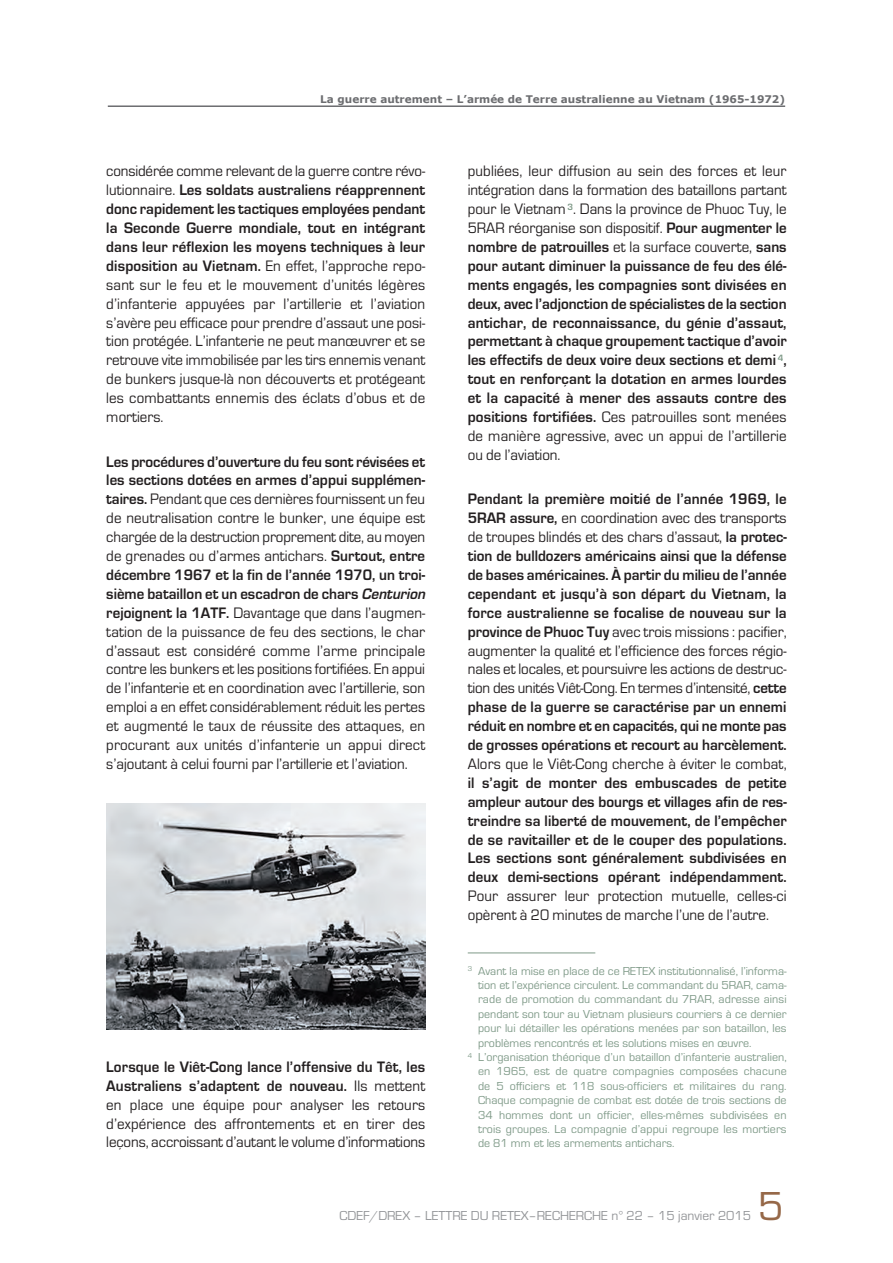
<style>
.page{position:relative;width:893px;height:1263px;background:#fff}
.page>*{position:absolute;margin:0;border:0;box-sizing:border-box;transform-origin:0 0}
.t1{font:42px "Eurostile";color:#966848}
.t2{font:15.75px/18.9px "Eurostile";letter-spacing:.005em;color:#231f20;text-align:justify;scale:.95 1}
.t3{font:700 15.75px/18.9px "Eurostile";letter-spacing:.01em;color:#231f20;text-align:justify;scale:.95 1}
.t4{font:13.5px "Eurostile";color:#939598}
.t5{font:12px "Eurostile";letter-spacing:.005em;color:#7f9a88}
.t6{font:700 10.5px "Verdana";color:#6c6d70}
.s1{font-weight:700}
.s2{font-weight:700;font-style:italic}
.s3{font-weight:400}
</style>
<div class="page">
<hr style="left:108px;top:105px;width:677px;height:2px;background:#6c6d70">
<img style="left:106px;top:804px;width:319px;height:225px">
<hr style="left:468px;top:952px;width:127px;height:1px;background:#7f9a88">
<p class="t6" style="left:320px;top:93px;width:466px">La guerre autrement – L’armée de Terre australienne au Vietnam (1965-1972)</p>
<p class="t2" style="left:106px;top:161px;width:337px">considérée comme relevant de la guerre contre révo&shy;lutionnaire. <span class="s1">Les soldats australiens réapprennent donc rapidement les tactiques employées pendant la Seconde Guerre mondiale, tout en intégrant dans leur réflexion les moyens techniques à leur disposition au Vietnam.</span> En effet, l’approche repo&shy;sant sur le feu et le mouvement d’unités légères d’infanterie appuyées par l’artillerie et l’aviation s’avère peu efficace pour prendre d’assaut une posi&shy;tion protégée. L’infanterie ne peut manœuvrer et se retrouve vite immobilisée par les tirs ennemis venant de bunkers jusque-là non découverts et protégeant les combattants ennemis des éclats d’obus et de mortiers.</p>
<p class="t2" style="left:106px;top:452px;width:341px;text-align:left"><span class="s1">Les procédures d’ouverture du feu sont révisées et les sections dotées en armes d’appui supplémen&shy;taires.</span> Pendant que ces dernières fournissent un feu de neutralisation contre le bunker, une équipe est chargée de la destruction proprement dite, au moyen de grenades ou d’armes antichars. <span class="s1">Surtout, entre décembre 1967 et la fin de l’année 1970, un troi&shy;sième bataillon et un escadron de chars</span> <span class="s2">Centurion </span><span class="s1">rejoignent la 1ATF.</span> Davantage que dans l’augmen&shy;tation de la puissance de feu des sections, le char d’assaut est considéré comme l’arme principale contre les bunkers et les positions fortifiées. En appui de l’infanterie et en coordination avec l’artillerie, son emploi a en effet considérablement réduit les pertes et augmenté le taux de réussite des attaques, en procurant aux unités d’infanterie un appui direct s’ajoutant à celui fourni par l’artillerie et l’aviation.</p>
<p class="t2" style="left:106px;top:1057px;width:337px"><span class="s1">Lorsque le Viêt-Cong lance l’offensive du Têt, les Australiens s’adaptent de nouveau.</span> Ils mettent en place une équipe pour analyser les retours d’expérience des affrontements et en tirer des leçons, accroissant d’autant le volume d’informations</p>
<p class="t3" style="left:468px;top:161px;width:337px"><span class="s3">publiées, leur diffusion au sein des forces et leur intégration dans la formation des bataillons partant pour le Vietnam</span> <sup>3</sup><span class="s3">. Dans la province de Phuoc Tuy, le 5RAR réorganise son dispositif.</span> Pour augmenter le nombre de patrouilles <span class="s3">et la surface couverte,</span> sans pour autant diminuer la puissance de feu des élé&shy;ments engagés, les compagnies sont divisées en deux, avec l’adjonction de spécialistes de la section antichar, de reconnaissance, du génie d’assaut, permettant à chaque groupement tactique d’avoir les effectifs de deux voire deux sections et demi <sup>4</sup>, tout en renforçant la dotation en armes lourdes et la capacité à mener des assauts contre des positions fortifiées. <span class="s3">Ces patrouilles sont menées de manière agressive, avec un appui de l’artillerie ou de l’aviation.</span></p>
<p class="t3" style="left:468px;top:489px;width:337px">Pendant la première moitié de l’année 1969, le 5RAR assure, <span class="s3">en coordination avec des transports de troupes blindés et des chars d’assaut,</span> la protec&shy;tion de bulldozers américains ainsi que la défense de bases américaines. À partir du milieu de l’année cependant et jusqu’à son départ du Vietnam, la force australienne se focalise de nouveau sur la province de Phuoc Tuy <span class="s3">avec trois missions : pacifier, augmenter la qualité et l’efficience des forces régio&shy;nales et locales, et poursuivre les actions de destruc&shy;tion des unités Viêt-Cong. En termes d’intensité,</span> cette phase de la guerre se caractérise par un ennemi réduit en nombre et en capacités, qui ne monte pas de grosses opérations et recourt au harcèlement.</p>
<p class="t2" style="left:468px;top:754px;width:337px">Alors que le Viêt-Cong cherche à éviter le combat,</p>
<p class="t3" style="left:468px;top:773px;width:337px">il s’agit de monter des embuscades de petite ampleur autour des bourgs et villages afin de res&shy;treindre sa liberté de mouvement, de l’empêcher de se ravitailler et de le couper des populations.<br>Les sections sont généralement subdivisées en deux demi-sections opérant indépendamment.</p>
<p class="t2" style="left:468px;top:886px;width:337px">Pour assurer leur protection mutuelle, celles-ci opèrent à 20 minutes de marche l’une de l’autre.</p>
<p class="t5" style="left:468px;top:963px;width:320px"><sup>3</sup> Avant la mise en place de ce RETEX institutionnalisé, l’informa-</p>
<p class="t5" style="left:478px;top:978px;width:310px">tion et l’expérience circulent. Le commandant du 5RAR, cama-</p>
<p class="t5" style="left:478px;top:992px;width:310px">rade de promotion du commandant du 7RAR, adresse ainsi</p>
<p class="t5" style="left:478px;top:1006px;width:310px">pendant son tour au Vietnam plusieurs courriers à ce dernier</p>
<p class="t5" style="left:478px;top:1021px;width:310px">pour lui détailler les opérations menées par son bataillon, les</p>
<p class="t5" style="left:478px;top:1035px;width:275px">problèmes rencontrés et les solutions mises en œuvre.</p>
<p class="t5" style="left:468px;top:1050px;width:320px"><sup>4</sup> L’organisation théorique d’un bataillon d’infanterie australien,</p>
<p class="t5" style="left:478px;top:1064px;width:310px">en 1965, est de quatre compagnies composées chacune</p>
<p class="t5" style="left:478px;top:1078px;width:310px">de 5 officiers et 118 sous-officiers et militaires du rang.</p>
<p class="t5" style="left:478px;top:1093px;width:310px">Chaque compagnie de combat est dotée de trois sections de</p>
<p class="t5" style="left:478px;top:1107px;width:310px">34 hommes dont un officier, elles-mêmes subdivisées en</p>
<p class="t5" style="left:478px;top:1122px;width:310px">trois groupes. La compagnie d’appui regroupe les mortiers</p>
<p class="t5" style="left:478px;top:1136px;width:198px">de 81 mm et les armements antichars.</p>
<p class="t4" style="left:339px;top:1207px;width:413px">CDEF/DREX – LETTRE DU RETEX–RECHERCHE n° 22 – 15 janvier 2015</p>
<h1 class="t1" style="left:758px;top:1180px;width:27px">5</h1>
</div>
